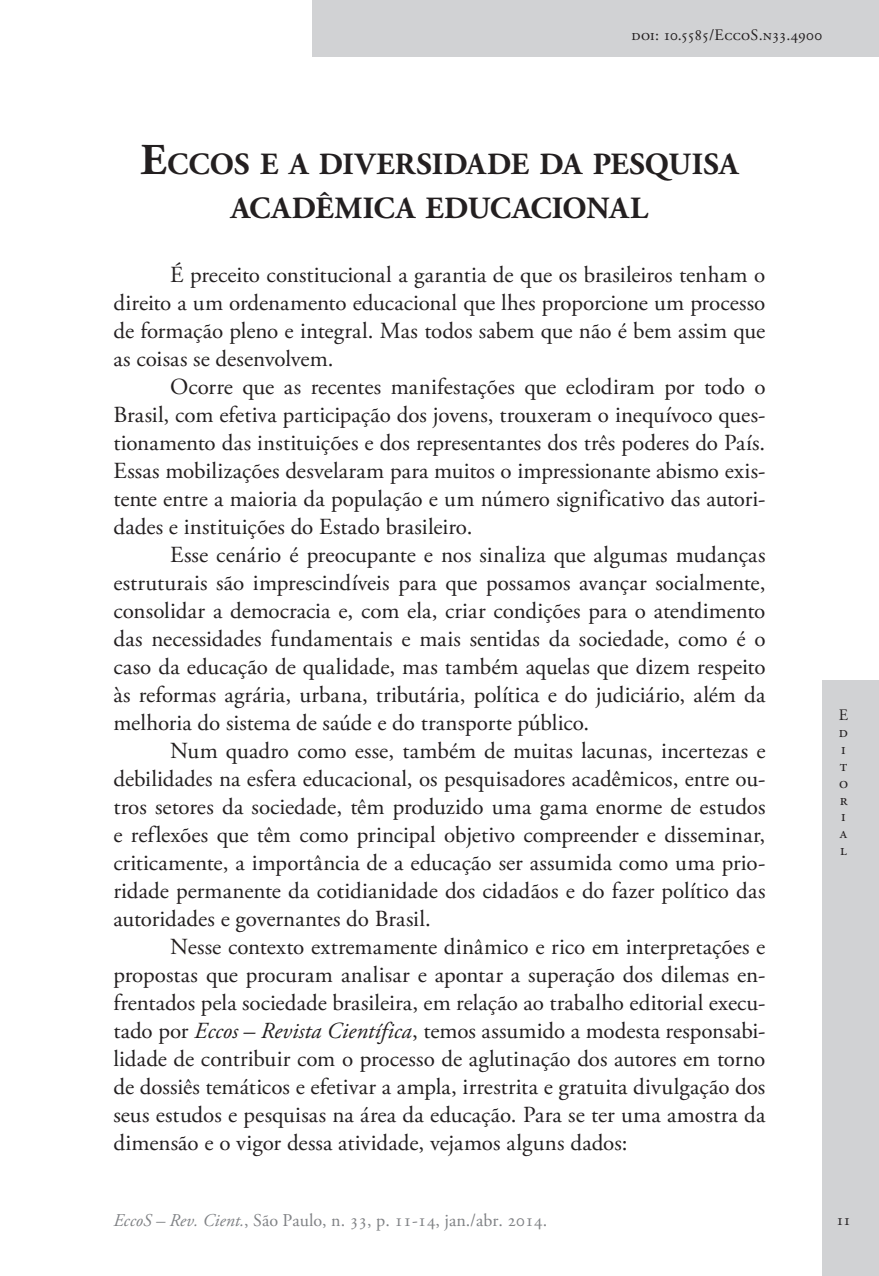
<style>
.page{position:relative;width:879px;height:1276px;background:#fff}
.page>*{position:absolute;margin:0;border:0;box-sizing:border-box;transform-origin:0 0}
.Ec_Titulo{font:700 30.8px/44px "Adobe Garamond Pro";color:#231f20;text-align:center}
.Ec_Normal{font:23px/28px "Adobe Garamond Pro";color:#231f20;text-align:justify}
.t1{font:18px "Adobe Garamond Pro";color:#808285}
.Ec_xxCantoSsups{font:16px "Adobe Garamond Pro";color:#231f20}
.Ec_zxPaginador{font:16px/16.8px "Adobe Garamond Pro";color:#231f20}
.s1{font-size:44px}
.s2{font-style:italic}
</style>
<div class="page">
<div style="left:312px;top:0;width:567px;height:57px;background:#d1d2d4"></div>
<div style="left:822px;top:680px;width:57px;height:596px;background:#d1d2d4"></div>
<p class="Ec_xxCantoSsups" style="left:631px;top:25px;width:192px">doi: 10.5585/EccoS.n33.4900</p>
<p class="Ec_Titulo" style="left:140px;top:142px;width:599px"><span class="s1">E</span>CCOS E A DIVERSIDADE DA PESQUISA<br>ACADÊMICA EDUCACIONAL</p>
<p class="Ec_Normal" style="left:113px;top:262px;width:653px;text-indent:57px">É preceito constitucional a garantia de que os brasileiros tenham o direito a um ordenamento educacional que lhes proporcione um processo de formação pleno e integral. Mas todos sabem que não é bem assim que as coisas se desenvolvem.</p>
<p class="Ec_Normal" style="left:113px;top:374px;width:653px;text-indent:57px">Ocorre que as recentes manifestações que eclodiram por todo o Brasil, com efetiva participação dos jovens, trouxeram o inequívoco ques&shy;tionamento das instituições e dos representantes dos três poderes do País.<br>Essas mobilizações desvelaram para muitos o impressionante abismo exis&shy;tente entre a maioria da população e um número significativo das autori&shy;dades e instituições do Estado brasileiro.</p>
<p class="Ec_Normal" style="left:113px;top:542px;width:654px;text-indent:57px">Esse cenário é preocupante e nos sinaliza que algumas mudanças estruturais são imprescindíveis para que possamos avançar socialmente, consolidar a democracia e, com ela, criar condições para o atendimento das necessidades fundamentais e mais sentidas da sociedade, como é o caso da educação de qualidade, mas também aquelas que dizem respeito às reformas agrária, urbana, tributária, política e do judiciário, além da melhoria do sistema de saúde e do transporte público.</p>
<p class="Ec_Normal" style="left:113px;top:738px;width:654px;text-indent:57px">Num quadro como esse, também de muitas lacunas, incertezas e debilidades na esfera educacional, os pesquisadores acadêmicos, entre ou&shy;tros setores da sociedade, têm produzido uma gama enorme de estudos e reflexões que têm como principal objetivo compreender e disseminar, criticamente, a importância de a educação ser assumida como uma prio&shy;ridade permanente da cotidianidade dos cidadãos e do fazer político das autoridades e governantes do Brasil.</p>
<p class="Ec_Normal" style="left:113px;top:934px;width:654px;text-indent:57px">Nesse contexto extremamente dinâmico e rico em interpretações e propostas que procuram analisar e apontar a superação dos dilemas en&shy;frentados pela sociedade brasileira, em relação ao trabalho editorial execu&shy;tado por <span class="s2">Eccos – Revista Científica</span>, temos assumido a modesta responsabi&shy;lidade de contribuir com o processo de aglutinação dos autores em torno de dossiês temáticos e efetivar a ampla, irrestrita e gratuita divulgação dos seus estudos e pesquisas na área da educação. Para se ter uma amostra da dimensão e o vigor dessa atividade, vejamos alguns dados:</p>
<p class="Ec_zxPaginador" style="left:839px;top:707px;width:11px">E d i t o r i a l</p>
<p class="t1" style="left:113px;top:1209px;width:435px"><span class="s2">EccoS – Rev. Cient.</span>, São Paulo, n. 33, p. 11-14, jan./abr. 2014.</p>
<p class="Ec_zxPaginador" style="left:836px;top:1212px;width:17px">11</p>
</div>
